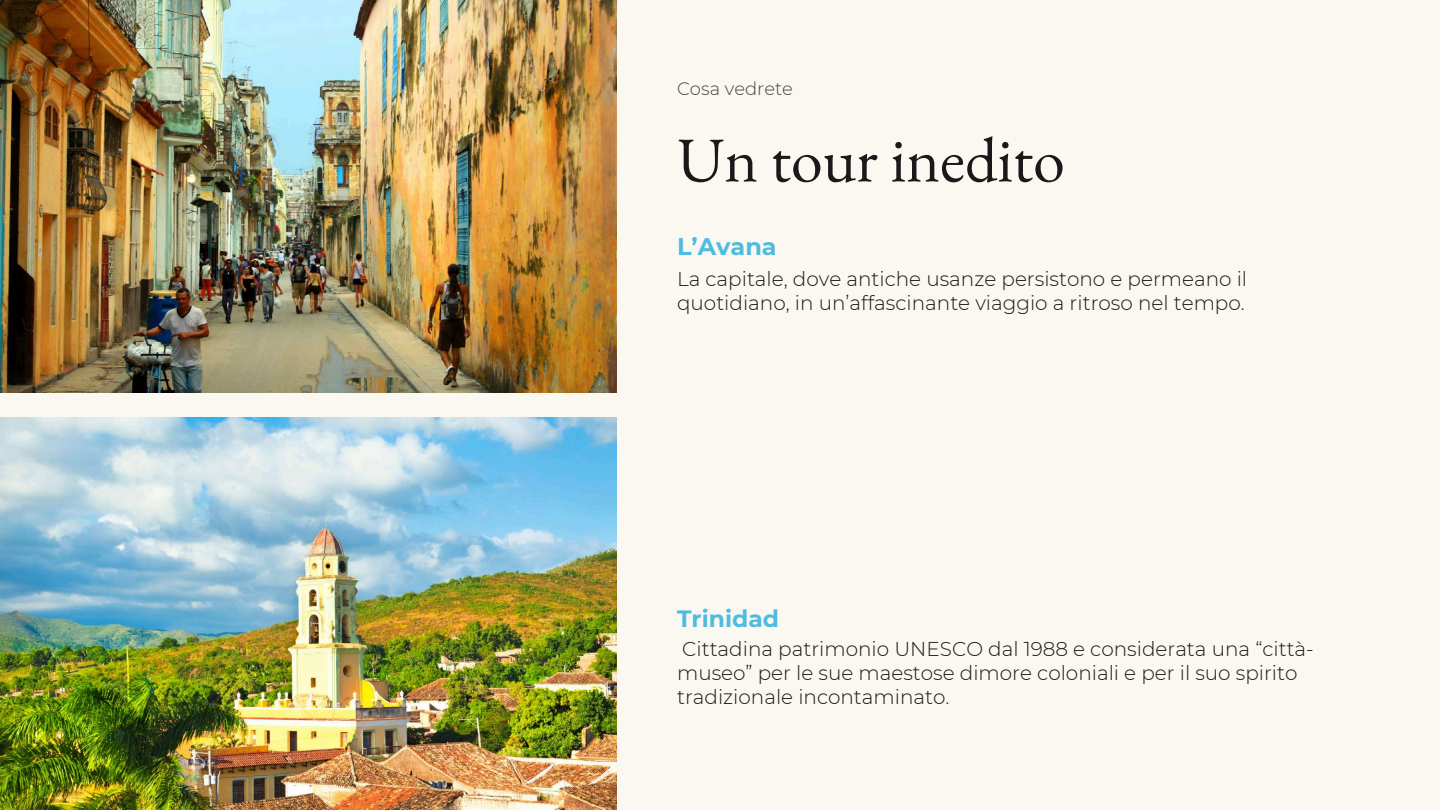
<style>
.page{position:relative;width:1440px;height:810px;background:#fbf8f2}
.page>*{position:absolute;margin:0;border:0;box-sizing:border-box;transform-origin:0 0}
.t1{font:64px "EB Garamond";color:#191919}
.t2{font:700 24px "Montserrat";color:#4ebcdf}
.t3{font:700 23.5px "Montserrat";color:#4ebcdf}
.t4{font:300 20px/24px "Montserrat";color:#191919}
.t5{font:300 18px "Montserrat";color:#434343}
</style>
<div class="page">
<img style="left:0;top:0;width:617px;height:393px">
<img style="left:0;top:417px;width:617px;height:393px">
<p class="t5" style="left:677px;top:78px;width:117px">Cosa vedrete</p>
<h1 class="t1" style="left:677px;top:117px;width:389px">Un tour inedito</h1>
<p class="t2" style="left:677px;top:232px;width:101px">L’Avana</p>
<p class="t4" style="left:677px;top:266px;width:572px">La capitale, dove antiche usanze persistono e permeano il quotidiano, in un’affascinante viaggio a ritroso nel tempo.</p>
<p class="t3" style="left:677px;top:604px;width:104px">Trinidad</p>
<p class="t4" style="left:677px;top:637px;width:638px">Cittadina patrimonio UNESCO dal 1988 e considerata una “città&shy;museo” per le sue maestose dimore coloniali e per il suo spirito tradizionale incontaminato.</p>
</div>
